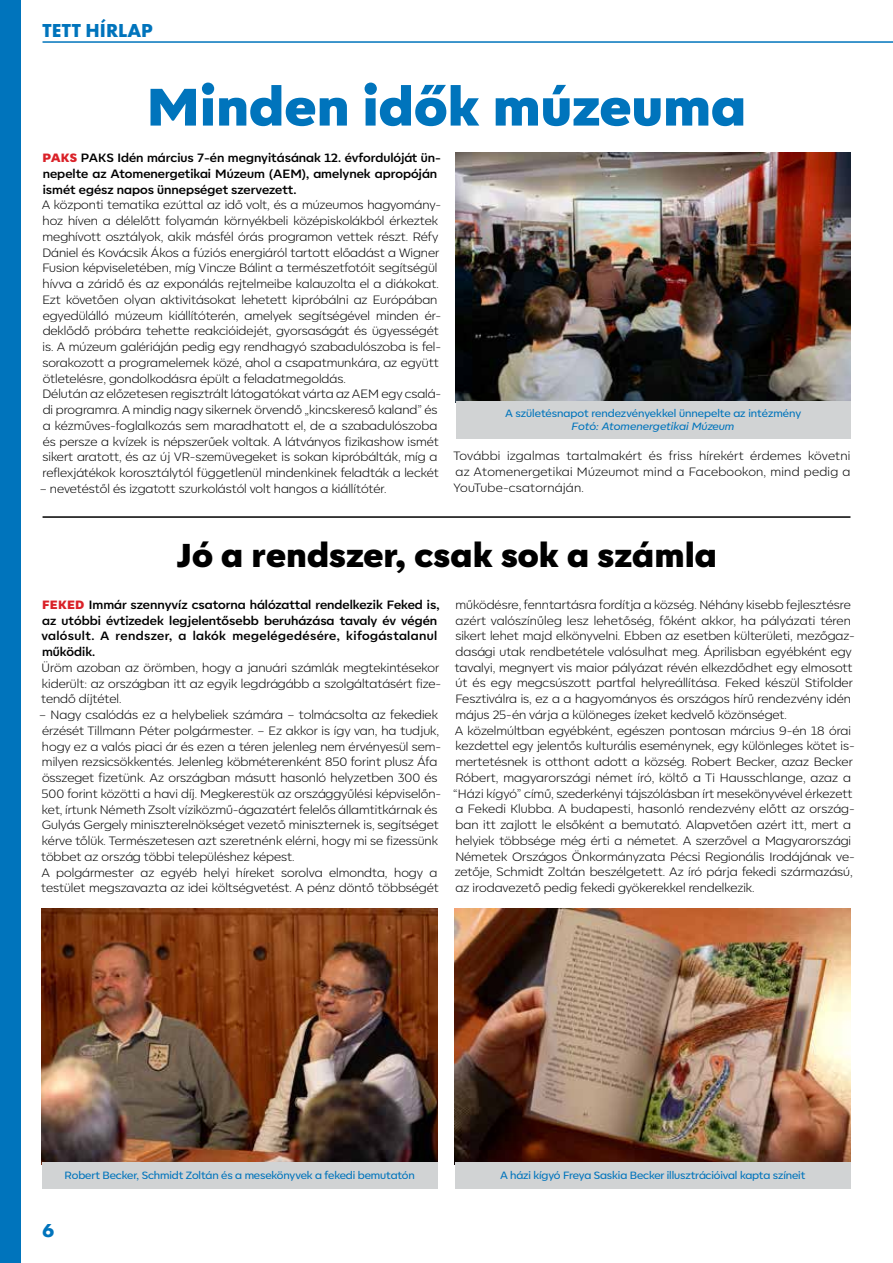
<style>
.page{position:relative;width:893px;height:1263px;background:#fff}
.page>*{position:absolute;margin:0;border:0;box-sizing:border-box;transform-origin:0 0}
.t1{font:900 52.5px "Corsa Grotesk";color:#0074bc}
.t2{font:900 33px "Corsa Grotesk";color:#000}
.t3{font:700 19.5px "Futura New";color:#0074bc}
.t4{font:300 12px/15.8px "Corsa Grotesk";color:#000}
.t5{font:700 12px/15.8px "Corsa Grotesk";color:#000}
.t6{font:500 10.5px "Corsa Grotesk";letter-spacing:-.01em;color:#0074bc}
.t7{font:italic 500 10.5px "Corsa Grotesk";color:#0074bc}
.s1{font-weight:900;color:#da2128}
</style>
<div class="page">
<div style="left:0;top:0;width:21px;height:1263px;background:#0074bc"></div>
<hr style="left:43px;top:41px;width:850px;height:2px;background:#0074bc">
<img style="left:455px;top:908px;width:395px;height:254px">
<div style="left:455px;top:1162px;width:395px;height:26px;background:#d1d3d4"></div>
<img style="left:455px;top:153px;width:395px;height:248px">
<div style="left:455px;top:401px;width:395px;height:38px;background:#d1d3d4"></div>
<hr style="left:43px;top:516px;width:807px;height:2px;background:#000">
<img style="left:42px;top:908px;width:395px;height:254px">
<div style="left:42px;top:1162px;width:395px;height:26px;background:#d1d3d4"></div>
<h3 class="t3" style="left:43px;top:18px;width:112px">TETT HÍRLAP</h3>
<h1 class="t1" style="left:147px;top:72px;width:601px">Minden idők múzeuma</h1>
<p class="t5" style="left:43px;top:150px;width:400px"><span class="s1">PAKS</span> PAKS Idén március 7-én megnyitásának 12. évfordulóját ün&shy;nepelte az Atomenergetikai Múzeum (AEM), amelynek apropóján ismét egész napos ünnepséget szervezett.</p>
<p class="t4" style="left:42px;top:197px;width:401px">A központi tematika ezúttal az idő volt, és a múzeumos hagyomány&shy;hoz híven a délelőtt folyamán környékbeli középiskolákból érkeztek meghívott osztályok, akik másfél órás programon vettek részt. Réfy Dániel és Kovácsik Ákos a fúziós energiáról tartott előadást a Wigner Fusion képviseletében, míg Vincze Bálint a természetfotóit segítségül hívva a záridő és az exponálás rejtelmeibe kalauzolta el a diákokat.<br>Ezt követően olyan aktivitásokat lehetett kipróbálni az Európában egyedülálló múzeum kiállítóterén, amelyek segítségével minden ér&shy;deklődő próbára tehette reakcióidejét, gyorsaságát és ügyességét is. A múzeum galériáján pedig egy rendhagyó szabadulószoba is fel&shy;sorakozott a programelemek közé, ahol a csapatmunkára, az együtt ötletelésre, gondolkodásra épült a feladatmegoldás.<br>Délután az előzetesen regisztrált látogatókat várta az AEM egy csalá&shy;di programra. A mindig nagy sikernek örvendő „kincskereső kaland” és a kézműves-foglalkozás sem maradhatott el, de a szabadulószoba és persze a kvízek is népszerűek voltak. A látványos fizikashow ismét sikert aratott, és az új VR-szemüvegeket is sokan kipróbálták, míg a reflexjátékok korosztálytól függetlenül mindenkinek feladták a leckét</p>
<p class="t4" style="left:40px;top:480px;width:348px">– nevetéstől és izgatott szurkolástól volt hangos a kiállítótér.</p>
<p class="t6" style="left:505px;top:407px;width:298px">A születésnapot rendezvényekkel ünnepelte az intézmény</p>
<p class="t7" style="left:572px;top:420px;width:164px">Fotó: Atomenergetikai Múzeum</p>
<p class="t4" style="left:453px;top:448px;width:399px;text-align:justify">További izgalmas tartalmakért és friss hírekért érdemes követni az Atomenergetikai Múzeumot mind a Facebookon, mind pedig a YouTube-csatornáján.</p>
<h2 class="t2" style="left:177px;top:534px;width:542px">Jó a rendszer, csak sok a számla</h2>
<p class="t5" style="left:41px;top:596px;width:400px"><span class="s1">FEKED</span> Immár szennyvíz csatorna hálózattal rendelkezik Feked is, az utóbbi évtizedek legjelentősebb beruházása tavaly év végén valósult. A rendszer, a lakók megelégedésére, kifogástalanul működik.</p>
<p class="t4" style="left:41px;top:659px;width:402px">Üröm azoban az örömben, hogy a januári számlák megtekintésekor kiderült: az országban itt az egyik legdrágább a szolgáltatásért fize&shy;tendő díjtétel.</p>
<p class="t4" style="left:39px;top:707px;width:404px">– Nagy csalódás ez a helybeliek számára – tolmácsolta az fekediek érzését Tillmann Péter polgármester. – Ez akkor is így van, ha tudjuk, hogy ez a valós piaci ár és ezen a téren jelenleg nem érvényesül sem&shy;milyen rezsicsökkentés. Jelenleg köbméterenként 850 forint plusz Áfa összeget fizetünk. Az országban másutt hasonló helyzetben 300 és 500 forint közötti a havi díj. Megkerestük az országgyűlési képviselőn&shy;ket, írtunk Németh Zsolt víziközmű-ágazatért felelős államtitkárnak és Gulyás Gergely miniszterelnökséget vezető miniszternek is, segítséget kérve tőlük. Természetesen azt szeretnénk elérni, hogy mi se fizessünk többet az ország többi településhez képest.<br>A polgármester az egyéb helyi híreket sorolva elmondta, hogy a testület megszavazta az idei költségvetést. A pénz döntő többségét</p>
<p class="t4" style="left:453px;top:596px;width:403px">működésre, fenntartásra fordítja a község. Néhány kisebb fejlesztésre azért valószínűleg lesz lehetőség, főként akkor, ha pályázati téren sikert lehet majd elkönyvelni. Ebben az esetben külterületi, mezőgaz&shy;dasági utak rendbetétele valósulhat meg. Áprilisban egyébként egy tavalyi, megnyert vis maior pályázat révén elkezdődhet egy elmosott út és egy megcsúszott partfal helyreállítása. Feked készül Stifolder Fesztiválra is, ez a a hagyományos és országos hírű rendezvény idén május 25-én várja a különeges ízeket kedvelő közönséget.<br>A közelmúltban egyébként, egészen pontosan március 9-én 18 órai kezdettel egy jelentős kulturális eseménynek, egy különleges kötet is&shy;mertetésnek is otthont adott a község. Robert Becker, azaz Becker Róbert, magyarországi német író, költő a Ti Hausschlange, azaz a “Házi kígyó” című, szederkényi tájszólásban írt mesekönyvével érkezett a Fekedi Klubba. A budapesti, hasonló rendezvény előtt az ország&shy;ban itt zajlott le elsőként a bemutató. Alapvetően azért itt, mert a helyiek többsége még érti a németet. A szerzővel a Magyarországi Németek Országos Önkormányzata Pécsi Regionális Irodájának ve&shy;zetője, Schmidt Zoltán beszélgetett. Az író párja fekedi származású, az irodavezető pedig fekedi gyökerekkel rendelkezik.</p>
<p class="t6" style="left:65px;top:1169px;width:352px">Robert Becker, Schmidt Zoltán és a mesekönyvek a fekedi bemutatón</p>
<h3 class="t3" style="left:43px;top:1218px;width:13px">6</h3>
<p class="t6" style="left:500px;top:1169px;width:307px">A házi kígyó Freya Saskia Becker illusztrációival kapta színeit</p>
</div>
